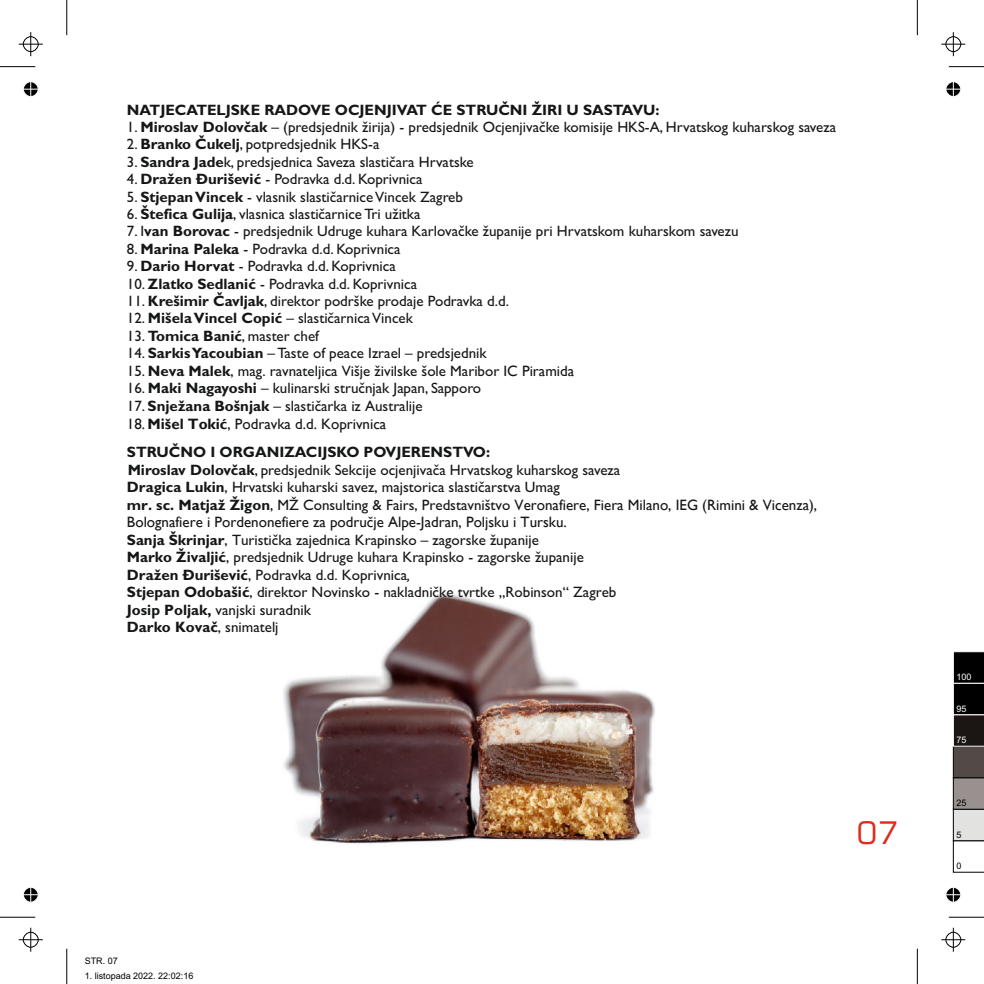
<style>
.page{position:relative;width:984px;height:984px;background:#fff}
.page>*{position:absolute;margin:0;border:0;box-sizing:border-box;transform-origin:0 0}
.t1{font:31.2px "Square 721 BT";color:#dd2b1c}
.t2{font:15px/17.5px "Gill Sans";color:#151616}
.t3{font:700 15px/28px "Gill Sans";color:#151616}
.t4{font:9px "Arial";color:#000}
.t5{font:9px "Arial";color:#fff}
.s1{font-weight:700}
.s2{font-weight:400}
.s3{font-style:italic}
</style>
<div class="page">
<img style="left:283px;top:593px;width:372px;height:252px">
<hr style="left:0;top:917px;width:35px;height:1px;background:#000">
<hr style="left:67px;top:949px;width:1px;height:35px;background:#000">
<hr style="left:0;top:66px;width:35px;height:1px;background:#000">
<hr style="left:67px;top:0;width:1px;height:35px;background:#000">
<hr style="left:949px;top:66px;width:35px;height:1px;background:#000">
<hr style="left:917px;top:0;width:1px;height:35px;background:#000">
<hr style="left:949px;top:917px;width:35px;height:1px;background:#000">
<hr style="left:917px;top:949px;width:1px;height:35px;background:#000">
<svg style="left:19px;top:928px;width:24px;height:24px"></svg>
<svg style="left:19px;top:32px;width:24px;height:24px"></svg>
<svg style="left:941px;top:32px;width:24px;height:24px"></svg>
<svg style="left:941px;top:928px;width:24px;height:24px"></svg>
<svg style="left:23px;top:887px;width:16px;height:16px"></svg>
<svg style="left:23px;top:81px;width:16px;height:16px"></svg>
<svg style="left:946px;top:81px;width:15px;height:16px"></svg>
<svg style="left:946px;top:887px;width:15px;height:16px"></svg>
<svg style="left:953px;top:651px;width:31px;height:221px;background:#6b6867"></svg>
<p class="t3" style="left:127px;top:97px;width:534px">NATJECATELJSKE RADOVE OCJENJIVAT ĆE STRUČNI ŽIRI U SASTAVU:</p>
<p class="t2" style="left:127px;top:120px;width:711px">1. <span class="s1">Miroslav Dolovčak</span> – (predsjednik žirija) - predsjednik Ocjenjivačke komisije HKS-A, Hrvatskog kuharskog saveza</p>
<p class="t2" style="left:127px;top:137px;width:254px">2. <span class="s1">Branko Čukelj</span>, potpredsjednik HKS-a</p>
<p class="t2" style="left:127px;top:155px;width:348px">3. <span class="s1">Sandra Jade</span>k, predsjednica Saveza slastičara Hrvatske</p>
<p class="t2" style="left:127px;top:172px;width:297px">4. <span class="s1">Dražen Đurišević</span> - Podravka d.d. Koprivnica</p>
<p class="t2" style="left:127px;top:189px;width:337px">5. <span class="s1">Stjepan Vincek</span> - vlasnik slastičarnice Vincek Zagreb</p>
<p class="t2" style="left:127px;top:207px;width:295px">6. <span class="s1">Štefica Gulija</span>, vlasnica slastičarnice Tri užitka</p>
<p class="t2" style="left:127px;top:224px;width:613px">7. I<span class="s1">van Borovac</span> - predsjednik Udruge kuhara Karlovačke županije pri Hrvatskom kuharskom savezu</p>
<p class="t2" style="left:127px;top:242px;width:275px">8. <span class="s1">Marina Paleka</span> - Podravka d.d. Koprivnica</p>
<p class="t2" style="left:127px;top:259px;width:270px">9. <span class="s1">Dario Horvat</span> - Podravka d.d. Koprivnica</p>
<p class="t2" style="left:127px;top:276px;width:292px">10. <span class="s1">Zlatko Sedlanić</span> - Podravka d.d. Koprivnica</p>
<p class="t2" style="left:127px;top:294px;width:383px">11. <span class="s1">Krešimir Čavljak</span>, direktor podrške prodaje Podravka d.d.</p>
<p class="t2" style="left:127px;top:311px;width:288px">12. <span class="s1">Mišela Vincel Copić</span> – slastičarnica Vincek</p>
<p class="t2" style="left:127px;top:329px;width:193px">13. <span class="s1">Tomica Banić</span>, master chef</p>
<p class="t2" style="left:127px;top:346px;width:361px">14. <span class="s1">Sarkis Yacoubian</span> – Taste of peace Izrael – predsjednik</p>
<p class="t2" style="left:127px;top:364px;width:449px">15. <span class="s1">Neva Malek</span>, mag. ravnateljica Višje živilske šole Maribor IC Piramida</p>
<p class="t2" style="left:127px;top:381px;width:356px">16. <span class="s1">Maki Nagayoshi</span> – kulinarski stručnjak Japan, Sapporo</p>
<p class="t2" style="left:127px;top:399px;width:297px">17. <span class="s1">Snježana Bošnjak</span> – slastičarka iz Australije</p>
<p class="t3" style="left:127px;top:410px;width:365px"><span class="s2">18.</span> Mišel Tokić<span class="s2">, Podravka d.d. Koprivnica<br></span>STRUČNO I ORGANIZACIJSKO POVJERENSTVO:</p>
<p class="t2" style="left:127px;top:462px;width:692px"><span class="s1">Miroslav Dolovčak</span>, predsjednik Sekcije ocjenjivača Hrvatskog kuharskog saveza<br><span class="s1">Dragica Lukin</span>, Hrvatski kuharski savez, majstorica slastičarstva Umag<br><span class="s1">mr. sc. Matjaž Žigon</span>, MŽ Consulting &amp; Fairs, Predstavništvo Veronafiere, Fiera Milano, IEG (Rimini &amp; Vicenza), Bolognafiere i Pordenonefiere za područje Alpe-Jadran, Poljsku i Tursku.<br><span class="s1">Sanja Škrinjar</span>, Turistička zajednica Krapinsko – zagorske županije<br><span class="s1">Marko Živaljić</span>, predsjednik Udruge kuhara Krapinsko - zagorske županije<br><span class="s1">Dražen Đurišević</span>, Podravka d.d. Koprivnica<span class="s3">,<br></span><span class="s1">Stjepan Odobašić</span>, direktor Novinsko - nakladničke tvrtke „Robinson“ Zagreb<br><span class="s1">Josip Poljak,</span> vanjski suradnik<br><span class="s1">Darko Kovač</span>, snimatelj</p>
<p class="t4" style="left:85px;top:957px;width:35px">STR. 07</p>
<p class="t4" style="left:85px;top:972px;width:110px">1. listopada 2022. 22:02:16</p>
<h1 class="t1" style="left:856px;top:820px;width:44px">07</h1>
<p class="t5" style="left:956px;top:674px;width:17px">100</p>
<p class="t5" style="left:956px;top:705px;width:12px">95</p>
<p class="t5" style="left:956px;top:737px;width:12px">75</p>
<p class="t4" style="left:956px;top:800px;width:12px">25</p>
<p class="t4" style="left:956px;top:831px;width:7px">5</p>
<p class="t4" style="left:956px;top:863px;width:7px">0</p>
</div>
